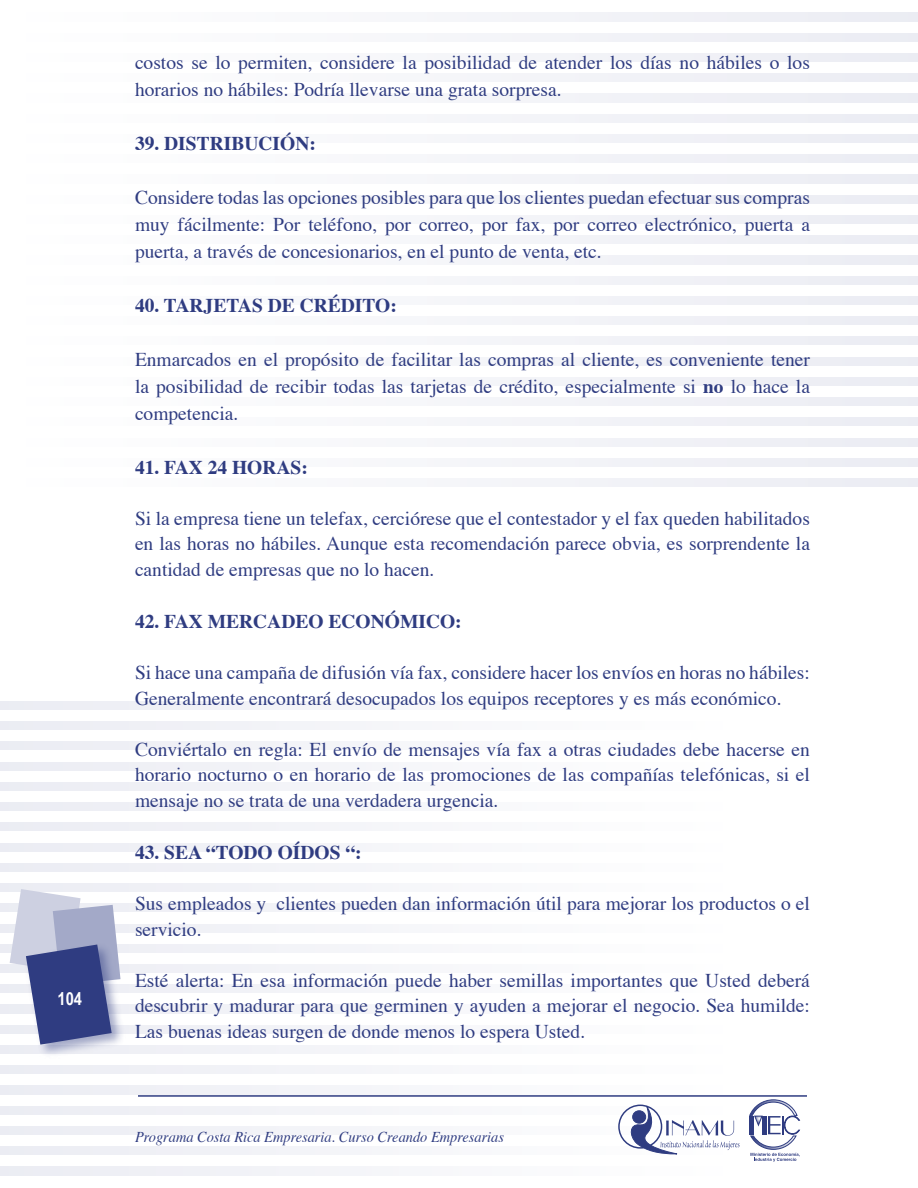
<style>
.page{position:relative;width:918px;height:1188px;background:#fff}
.page>*{position:absolute;margin:0;border:0;box-sizing:border-box;transform-origin:0 0}
.Cuerpo{font:19.5px/25.5px "Times";color:#2f3c81;text-align:justify}
.Subtitus{font:700 19.5px "Times";color:#2f3c81}
.t1{font:700 18px "Arial Narrow";color:#fff}
.t2{font:italic 15px "Times";color:#2f3c81;scale:.96 1}
.s1{font-weight:700}
</style>
<div class="page">
<div style="left:0;top:13px;width:918px;height:8px;background:#f5f6f9"></div>
<div style="left:0;top:33px;width:918px;height:8px;background:#f5f6f9"></div>
<div style="left:0;top:53px;width:918px;height:9px;background:#f5f6f9"></div>
<div style="left:0;top:74px;width:918px;height:8px;background:#f5f6f9"></div>
<div style="left:0;top:94px;width:918px;height:8px;background:#f5f6f9"></div>
<div style="left:0;top:114px;width:918px;height:8px;background:#f5f6f9"></div>
<div style="left:0;top:134px;width:918px;height:9px;background:#f5f6f9"></div>
<div style="left:0;top:155px;width:918px;height:8px;background:#f5f6f9"></div>
<div style="left:0;top:175px;width:918px;height:8px;background:#f5f6f9"></div>
<div style="left:0;top:195px;width:918px;height:8px;background:#f5f6f9"></div>
<div style="left:0;top:215px;width:918px;height:9px;background:#f5f6f9"></div>
<div style="left:0;top:236px;width:918px;height:8px;background:#f5f6f9"></div>
<div style="left:0;top:256px;width:918px;height:8px;background:#f5f6f9"></div>
<div style="left:0;top:276px;width:918px;height:8px;background:#f5f6f9"></div>
<div style="left:0;top:296px;width:918px;height:9px;background:#f5f6f9"></div>
<div style="left:0;top:317px;width:918px;height:8px;background:#f5f6f9"></div>
<div style="left:0;top:337px;width:918px;height:8px;background:#f5f6f9"></div>
<div style="left:0;top:357px;width:918px;height:8px;background:#f5f6f9"></div>
<div style="left:0;top:377px;width:918px;height:8px;background:#f5f6f9"></div>
<div style="left:0;top:398px;width:918px;height:8px;background:#f5f6f9"></div>
<div style="left:0;top:418px;width:918px;height:8px;background:#f5f6f9"></div>
<div style="left:0;top:438px;width:918px;height:8px;background:#f5f6f9"></div>
<div style="left:0;top:458px;width:918px;height:8px;background:#f5f6f9"></div>
<div style="left:0;top:479px;width:918px;height:8px;background:#f5f6f9"></div>
<div style="left:0;top:1167px;width:738px;height:8px;background:#f5f5f9"></div>
<div style="left:0;top:1147px;width:738px;height:8px;background:#f3f4f8"></div>
<div style="left:0;top:1126px;width:738px;height:9px;background:#f3f4f8"></div>
<div style="left:0;top:1106px;width:738px;height:8px;background:#f3f4f8"></div>
<div style="left:0;top:1086px;width:738px;height:8px;background:#f5f5f9"></div>
<div style="left:0;top:1066px;width:738px;height:8px;background:#f5f5f9"></div>
<div style="left:0;top:1045px;width:738px;height:9px;background:#f6f7fa"></div>
<div style="left:0;top:1025px;width:738px;height:8px;background:#f6f7fa"></div>
<div style="left:0;top:1005px;width:738px;height:8px;background:#f6f7fa"></div>
<div style="left:0;top:985px;width:738px;height:8px;background:#f6f7fa"></div>
<div style="left:0;top:964px;width:738px;height:9px;background:#f6f7fa"></div>
<div style="left:0;top:944px;width:738px;height:8px;background:#f6f7fa"></div>
<div style="left:0;top:924px;width:738px;height:8px;background:#f6f7fa"></div>
<div style="left:0;top:904px;width:738px;height:8px;background:#f6f7fa"></div>
<div style="left:0;top:884px;width:738px;height:8px;background:#f5f6f9"></div>
<div style="left:0;top:863px;width:738px;height:8px;background:#f5f5f9"></div>
<div style="left:0;top:843px;width:738px;height:8px;background:#f5f5f9"></div>
<div style="left:0;top:823px;width:738px;height:8px;background:#f5f5f9"></div>
<div style="left:0;top:803px;width:738px;height:8px;background:#f5f5f9"></div>
<div style="left:0;top:782px;width:738px;height:8px;background:#f5f5f9"></div>
<div style="left:0;top:762px;width:738px;height:8px;background:#f5f5f9"></div>
<div style="left:0;top:742px;width:738px;height:8px;background:#f5f5f9"></div>
<div style="left:0;top:722px;width:738px;height:8px;background:#f5f5f9"></div>
<div style="left:0;top:701px;width:738px;height:8px;background:#f5f5f9"></div>
<div style="left:618px;top:1105px;width:44px;height:44px;border:1px solid #2f3c81;border-radius:50%"></div>
<svg style="left:629px;top:1106px;width:111px;height:49px"></svg>
<svg style="left:749px;top:1099px;width:51px;height:63px"></svg>
<hr style="left:138px;top:1095px;width:669px;height:2px;background:#2f3c81">
<div style="left:22px;top:941px;width:104px;height:118px;background:#2f3c81;opacity:.45"></div>
<svg style="left:10px;top:889px;width:111px;height:156px"></svg>
<p class="t1" style="left:58px;top:988px;width:26px">104</p>
<p class="Cuerpo" style="left:135px;top:47px;width:676px;line-height:27px">costos se lo permiten, considere la posibilidad de atender los días no hábiles o los horarios no hábiles: Podría llevarse una grata sorpresa.</p>
<p class="Subtitus" style="left:135px;top:124px;width:182px">39. DISTRIBUCIÓN:</p>
<p class="Cuerpo" style="left:135px;top:182px;width:677px;line-height:27px">Considere todas las opciones posibles para que los clientes puedan efectuar sus compras muy fácilmente: Por teléfono, por correo, por fax, por correo electrónico, puerta a puerta, a través de concesionarios, en el punto de venta, etc.</p>
<p class="Subtitus" style="left:135px;top:286px;width:263px">40. TARJETAS DE CRÉDITO:</p>
<p class="Cuerpo" style="left:135px;top:344px;width:677px;line-height:27px">Enmarcados en el propósito de facilitar las compras al cliente, es conveniente tener la posibilidad de recibir todas las tarjetas de crédito, especialmente si <span class="s1">no</span> lo hace la competencia.</p>
<p class="Subtitus" style="left:135px;top:448px;width:174px">41. FAX 24 HORAS:</p>
<p class="Cuerpo" style="left:135px;top:504px;width:676px">Si la empresa tiene un telefax, cerciórese que el contestador y el fax queden habilitados en las horas no hábiles. Aunque esta recomendación parece obvia, es sorprendente la cantidad de empresas que no lo hacen.</p>
<p class="Subtitus" style="left:135px;top:603px;width:328px">42. FAX MERCADEO ECONÓMICO:</p>
<p class="Cuerpo" style="left:135px;top:658px;width:676px">Si hace una campaña de difusión vía fax, considere hacer los envíos en horas no hábiles:<br>Generalmente encontrará desocupados los equipos receptores y es más económico.</p>
<p class="Cuerpo" style="left:135px;top:735px;width:676px">Conviértalo en regla: El envío de mensajes vía fax a otras ciudades debe hacerse en horario nocturno o en horario de las promociones de las compañías telefónicas, si el mensaje no se trata de una verdadera urgencia.</p>
<p class="Subtitus" style="left:135px;top:834px;width:228px">43. SEA “TODO OÍDOS “:</p>
<p class="Cuerpo" style="left:135px;top:889px;width:677px">Sus empleados y clientes pueden dan información útil para mejorar los productos o el servicio.</p>
<p class="Cuerpo" style="left:135px;top:966px;width:677px">Esté alerta: En esa información puede haber semillas importantes que Usted deberá descubrir y madurar para que germinen y ayuden a mejorar el negocio. Sea humilde:<br>Las buenas ideas surgen de donde menos lo espera Usted.</p>
<p class="t2" style="left:135px;top:1123px;width:386px">Programa Costa Rica Empresaria. Curso Creando Empresarias</p>
</div>
